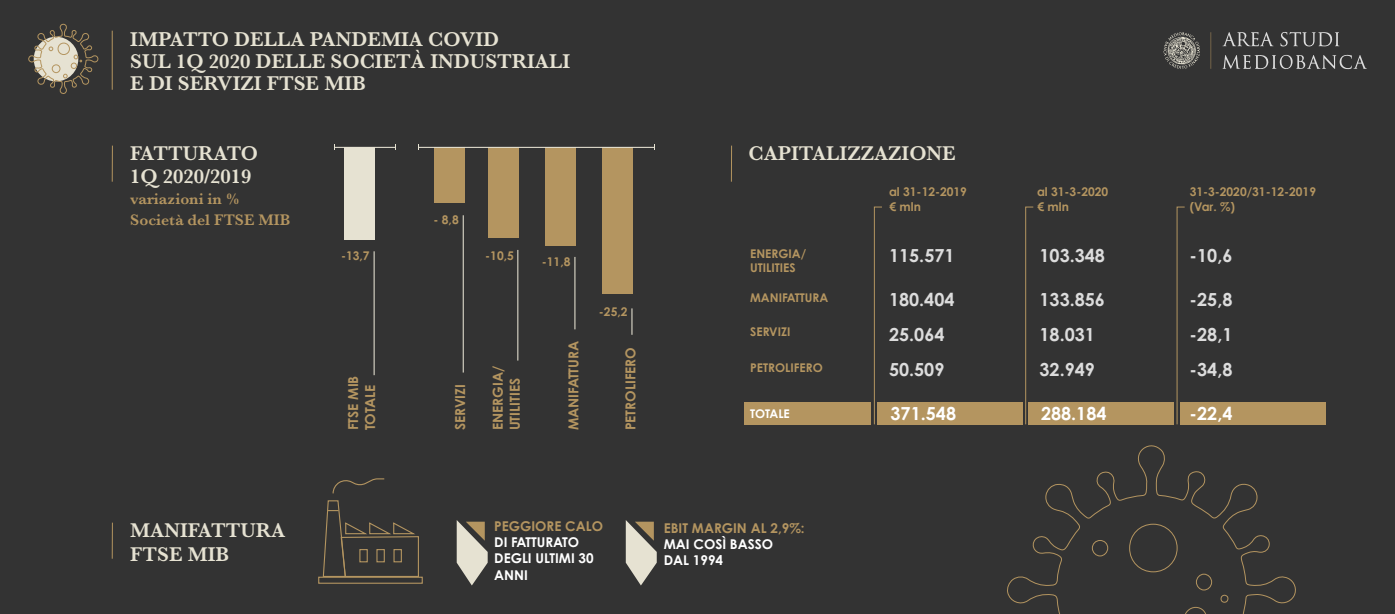
<style>
.page{position:relative;width:1395px;height:614px;background:#333}
.page>*{position:absolute;margin:0;border:0;box-sizing:border-box;transform-origin:0 0}
.t1{font:600 20.7px/22px "Baskerville";color:#e6e2d2}
.t2{font:700 18px "Century Gothic Std";color:#dcdcdc}
.t3{font:700 18px "Century Gothic Std";color:#fff}
.t4{font:600 15.9px/20.7px "Baskerville";color:#b49560}
.t5{font:700 13.8px/17px "Century Gothic Std";color:#b49560}
.t6{font:700 13.5px/16.2px "Century Gothic Std";color:#fff}
.t7{font:700 13.5px "Century Gothic Std";color:#b49560}
.t8{font:700 12px/14.9px "Century Gothic Std";color:#b49560}
.t9{font:700 12px "Century Gothic Std";color:#fff}
</style>
<div class="page">
<svg style="left:1222px;top:32px;width:52px;height:14px"></svg>
<svg style="left:1281px;top:32px;width:58px;height:15px"></svg>
<svg style="left:1222px;top:54px;width:145px;height:16px"></svg>
<svg style="left:1211px;top:32px;width:1px;height:37px"></svg>
<svg style="left:1163px;top:32px;width:37px;height:37px"></svg>
<hr style="left:112px;top:31px;width:1px;height:59px;background:#b49560">
<svg style="left:28px;top:23px;width:71px;height:71px"></svg>
<svg style="left:1007px;top:445px;width:289px;height:169px"></svg>
<hr style="left:334px;top:147px;width:61px;height:1px;background:#e6e2d2">
<hr style="left:374px;top:251px;width:1px;height:124px;background:#e6e2d2">
<div style="left:344px;top:147px;width:31px;height:93px;background:#e6e2d2"></div>
<div style="left:488px;top:147px;width:31px;height:91px;background:#b49560"></div>
<div style="left:434px;top:147px;width:31px;height:55px;background:#b49560"></div>
<hr style="left:517px;top:250px;width:1px;height:110px;background:#e6e2d2">
<hr style="left:574px;top:257px;width:1px;height:72px;background:#e6e2d2">
<hr style="left:463px;top:215px;width:1px;height:157px;background:#e6e2d2">
<div style="left:545px;top:147px;width:31px;height:99px;background:#b49560"></div>
<svg style="left:631px;top:308px;width:1px;height:27px"></svg>
<div style="left:602px;top:147px;width:31px;height:147px;background:#b49560"></div>
<hr style="left:112px;top:146px;width:1px;height:36px;background:#b49560">
<hr style="left:418px;top:147px;width:236px;height:1px;background:#e6e2d2">
<hr style="left:731px;top:146px;width:1px;height:36px;background:#b49560">
<div style="left:745px;top:402px;width:126px;height:22px;background:#b49560"></div>
<div style="left:877px;top:402px;width:146px;height:22px;background:#b49560"></div>
<div style="left:1028px;top:402px;width:146px;height:22px;background:#b49560"></div>
<div style="left:1180px;top:402px;width:146px;height:22px;background:#b49560"></div>
<svg style="left:873px;top:206px;width:10px;height:219px"></svg>
<svg style="left:1025px;top:206px;width:9px;height:219px"></svg>
<svg style="left:1176px;top:206px;width:10px;height:219px"></svg>
<svg style="left:457px;top:520px;width:31px;height:65px"></svg>
<svg style="left:626px;top:520px;width:31px;height:65px"></svg>
<hr style="left:112px;top:522px;width:1px;height:36px;background:#b49560">
<svg style="left:322px;top:478px;width:97px;height:98px"></svg>
<div style="left:318px;top:576px;width:105px;height:7px;border:1px solid #b49560"></div>
<p class="t1" style="left:130px;top:28px;width:442px">IMPATTO DELLA PANDEMIA COVID<br>SUL 1Q 2020 DELLE SOCIETÀ INDUSTRIALI<br>E DI SERVIZI FTSE MIB</p>
<p class="t1" style="left:130px;top:141px;width:129px;line-height:23.9px">FATTURATO<br>1Q 2020/2019</p>
<p class="t4" style="left:130px;top:188px;width:161px">variazioni in %<br>Società del FTSE MIB</p>
<p class="t8" style="left:341px;top:248px;width:30px">-13,7</p>
<p class="t5" style="left:344px;top:430px;width:56px;rotate:-90deg">FTSE MIB<br>TOTALE</p>
<p class="t8" style="left:434px;top:211px;width:27px">- 8,8</p>
<p class="t8" style="left:485px;top:247px;width:30px">-10,5</p>
<p class="t5" style="left:451px;top:430px;width:48px;rotate:-90deg">SERVIZI</p>
<p class="t5" style="left:489px;top:430px;width:66px;rotate:-90deg">ENERGIA/<br>UTILITIES</p>
<p class="t8" style="left:542px;top:254px;width:30px">-11,8</p>
<p class="t5" style="left:565px;top:430px;width:91px;rotate:-90deg">MANIFATTURA</p>
<p class="t8" style="left:599px;top:304px;width:30px">-25,2</p>
<p class="t5" style="left:622px;top:430px;width:85px;rotate:-90deg">PETROLIFERO</p>
<p class="t1" style="left:748px;top:142px;width:209px">CAPITALIZZAZIONE</p>
<p class="t8" style="left:889px;top:184px;width:79px">al 31-12-2019 € mln</p>
<p class="t8" style="left:1037px;top:184px;width:73px">al 31-3-2020 € mln</p>
<p class="t8" style="left:1190px;top:184px;width:128px">31-3-2020/31-12-2019 (Var. %)</p>
<p class="t8" style="left:750px;top:245px;width:58px">ENERGIA/</p>
<p class="t2" style="left:889px;top:244px;width:67px">115.571</p>
<p class="t2" style="left:1040px;top:244px;width:67px">103.348</p>
<p class="t2" style="left:1190px;top:244px;width:44px">-10,6</p>
<p class="t8" style="left:750px;top:260px;width:47px">UTILITIES</p>
<p class="t8" style="left:750px;top:290px;width:80px">MANIFATTURA</p>
<p class="t2" style="left:889px;top:288px;width:67px">180.404</p>
<p class="t2" style="left:1040px;top:288px;width:67px">133.856</p>
<p class="t2" style="left:1190px;top:288px;width:44px">-25,8</p>
<p class="t8" style="left:750px;top:324px;width:42px">SERVIZI</p>
<p class="t2" style="left:889px;top:323px;width:57px">25.064</p>
<p class="t2" style="left:1040px;top:323px;width:57px">18.031</p>
<p class="t2" style="left:1190px;top:323px;width:44px">-28,1</p>
<p class="t8" style="left:750px;top:359px;width:74px">PETROLIFERO</p>
<p class="t2" style="left:889px;top:358px;width:57px">50.509</p>
<p class="t2" style="left:1040px;top:358px;width:57px">32.949</p>
<p class="t2" style="left:1190px;top:358px;width:44px">-34,8</p>
<p class="t9" style="left:750px;top:406px;width:41px">TOTALE</p>
<p class="t3" style="left:891px;top:402px;width:67px">371.548</p>
<p class="t3" style="left:1041px;top:402px;width:67px">288.184</p>
<p class="t3" style="left:1190px;top:402px;width:44px">-22,4</p>
<p class="t1" style="left:130px;top:518px;width:157px;line-height:23.9px">MANIFATTURA<br>FTSE MIB</p>
<p class="t7" style="left:494px;top:517px;width:110px">PEGGIORE CALO</p>
<p class="t6" style="left:494px;top:533px;width:101px">DI FATTURATO<br>DEGLI ULTIMI 30<br>ANNI</p>
<p class="t7" style="left:664px;top:519px;width:142px">EBIT MARGIN AL 2,9%:</p>
<p class="t6" style="left:664px;top:535px;width:111px">MAI COSÌ BASSO<br>DAL 1994</p>
</div>
